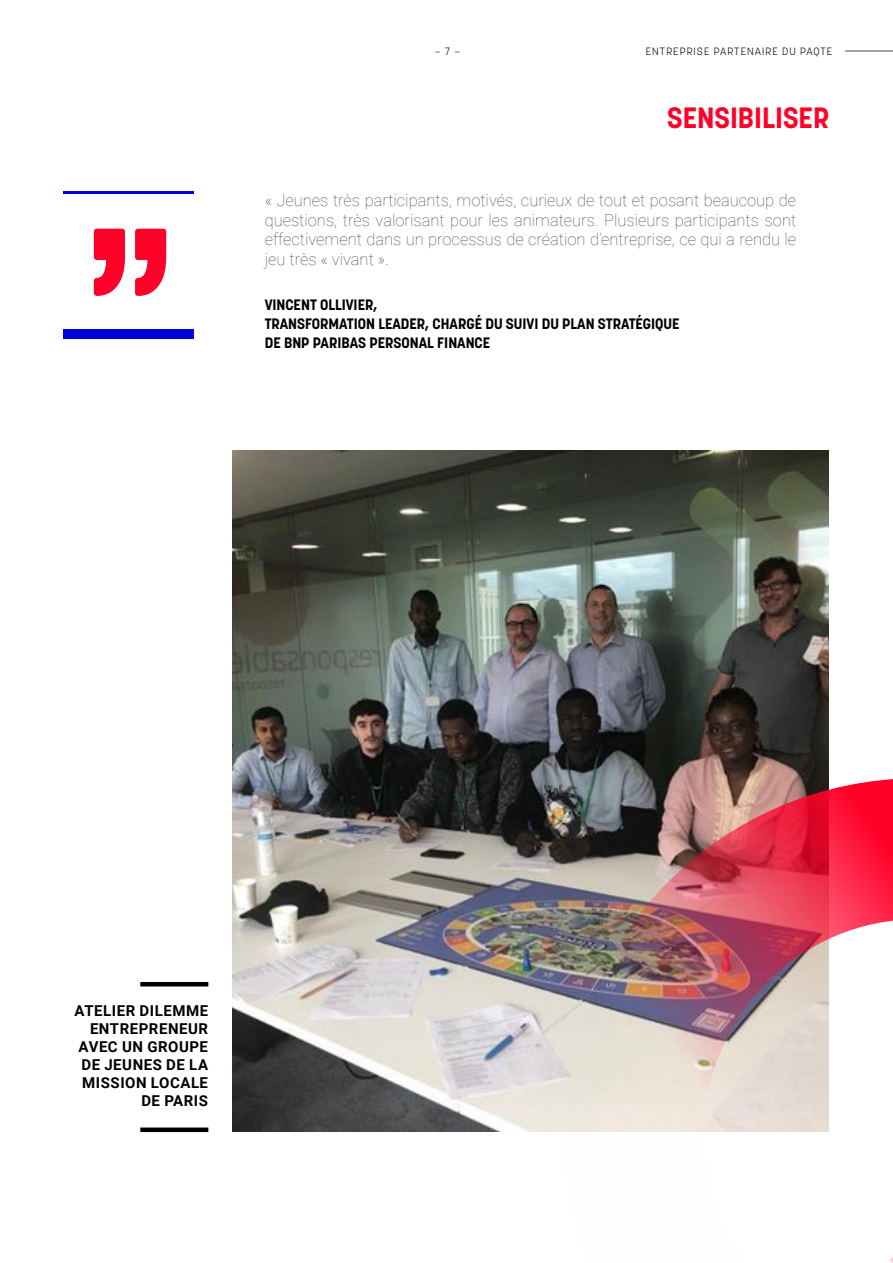
<style>
.page{position:relative;width:893px;height:1263px;background:#fff}
.page>*{position:absolute;margin:0;border:0;box-sizing:border-box;transform-origin:0 0}
.LABOR1{font:700 29.1px "Korolev";color:#ff0029}
.t1{font:100 16.5px/19.8px "Roboto";color:#46465a;text-align:justify}
.LABOR1-2{font:700 15px "Korolev";color:#000}
.LABOR1-3{font:700 15px/18px "Roboto";letter-spacing:.035em;color:#000;text-align:right}
.t2{font:300 10.5px "Korolev";letter-spacing:.1em;color:#000}
</style>
<div class="page">
<hr style="left:845px;top:51px;width:48px;height:1px;background:#46465a">
<hr style="left:64px;top:191px;width:130px;height:2px;background:#0000de">
<div style="left:64px;top:329px;width:130px;height:10px;background:#0000de"></div>
<img style="left:233px;top:451px;width:595px;height:681px">
<hr style="left:140px;top:982px;width:68px;height:4px;background:#000">
<div style="left:140px;top:1127px;width:68px;height:5px;background:#000"></div>
<img style="left:563px;top:778px;width:330px;height:485px">
<svg style="left:94px;top:229px;width:31px;height:67px"></svg>
<svg style="left:135px;top:229px;width:31px;height:67px"></svg>
<p class="t2" style="left:435px;top:44px;width:27px">— 7 —</p>
<p class="t2" style="left:646px;top:44px;width:188px">ENTREPRISE PARTENAIRE DU PAQTE</p>
<p class="LABOR1" style="left:667px;top:100px;width:164px">SENSIBILISER</p>
<p class="t1" style="left:265px;top:189px;width:533px">« Jeunes très participants, motivés, curieux de tout et posant beaucoup de questions, très valorisant pour les animateurs. Plusieurs participants sont effectivement dans un processus de création d’entreprise, ce qui a rendu le jeu très « vivant ».</p>
<p class="LABOR1-2" style="left:265px;top:296px;width:114px">VINCENT OLLIVIER,</p>
<p class="LABOR1-2" style="left:265px;top:314px;width:416px">TRANSFORMATION LEADER, CHARGÉ DU SUIVI DU PLAN STRATÉGIQUE</p>
<p class="LABOR1-2" style="left:265px;top:333px;width:227px">DE BNP PARIBAS PERSONAL FINANCE</p>
<p class="LABOR1-3" style="left:75px;top:1001px;width:135px">ATELIER DILEMME<br>ENTREPRENEUR<br>AVEC UN GROUPE<br>DE JEUNES DE LA<br>MISSION LOCALE<br>DE PARIS</p>
</div>
